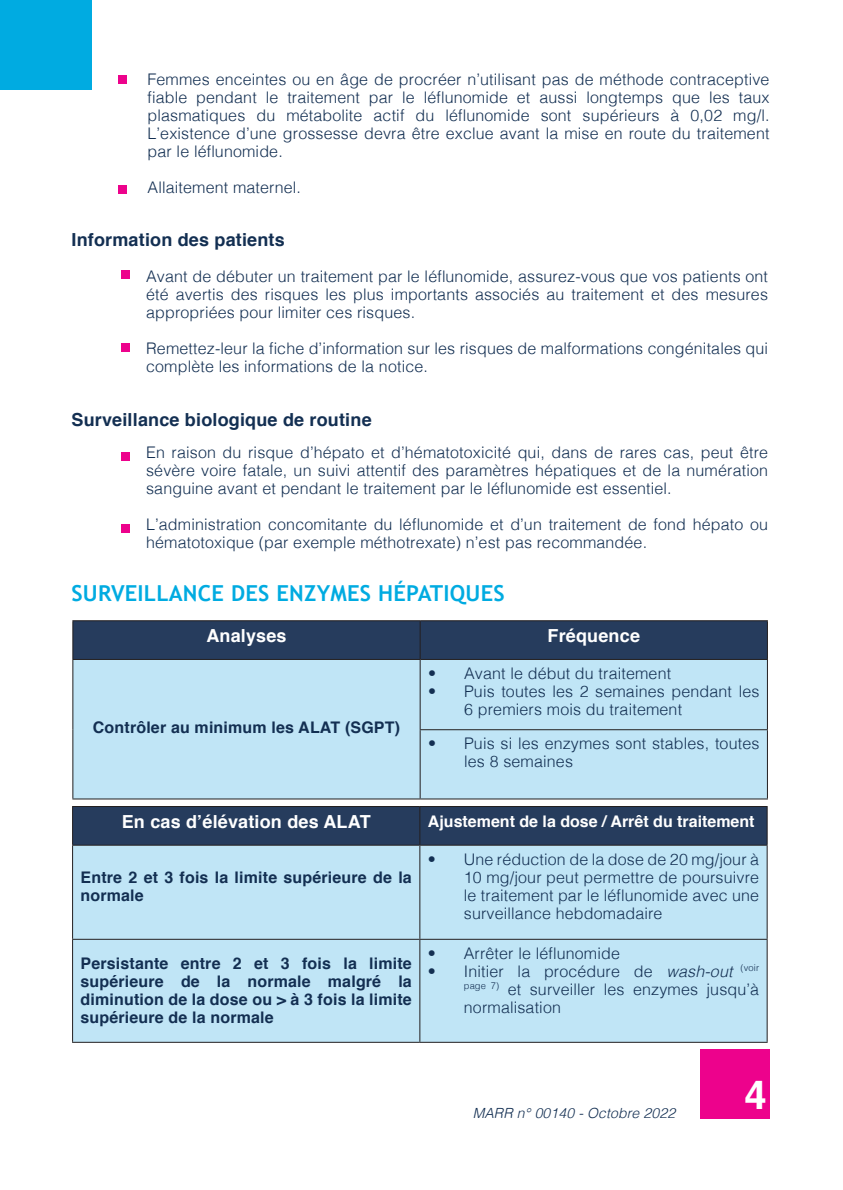
<style>
.page{position:relative;width:843px;height:1190px;background:#fff}
.page>*{position:absolute;margin:0;border:0;box-sizing:border-box;transform-origin:0 0}
.t1{font:700 40px "Helvetica";color:#fff}
.t2{font:700 22px "Trebuchet MS";letter-spacing:.01em;color:#00abe1}
.t3{font:700 18px "Helvetica";letter-spacing:.01em;color:#132f52}
.t4{font:700 18px "Helvetica";letter-spacing:.01em;color:#fff}
.t5{font:300 16px/18px "Helvetica";letter-spacing:.01em;color:#132f52;text-align:justify}
.t6{font:700 16px/18px "Helvetica";letter-spacing:.01em;color:#132f52}
.t7{font:700 16px "Helvetica";color:#fff}
.t8{font:italic 300 14px "Helvetica";letter-spacing:.01em;color:#132f52}
.s1{font-style:italic}
</style>
<div class="page">
<div style="left:700px;top:1048px;width:69px;height:70px;background:#ed028c"></div>
<div style="left:0;top:0;width:91px;height:90px;background:#00abe1"></div>
<div style="left:121px;top:271px;width:9px;height:8px;background:#ed028c"></div>
<div style="left:121px;top:343px;width:9px;height:9px;background:#ed028c"></div>
<div style="left:121px;top:524px;width:9px;height:8px;background:#ed028c"></div>
<div style="left:121px;top:452px;width:9px;height:8px;background:#ed028c"></div>
<div style="left:73px;top:621px;width:694px;height:38px;background:#263c5d"></div>
<div style="left:73px;top:660px;width:694px;height:138px;background:#c0e5f6"></div>
<hr style="left:72px;top:798px;width:348px;height:1px;background:#231f20">
<hr style="left:72px;top:620px;width:348px;height:1px;background:#231f20">
<hr style="left:72px;top:621px;width:1px;height:38px;background:#231f20">
<hr style="left:420px;top:620px;width:348px;height:1px;background:#231f20">
<hr style="left:419px;top:621px;width:1px;height:38px;background:#231f20">
<hr style="left:767px;top:621px;width:1px;height:38px;background:#231f20">
<hr style="left:72px;top:659px;width:348px;height:1px;background:#231f20">
<hr style="left:72px;top:660px;width:1px;height:69px;background:#231f20">
<hr style="left:72px;top:729px;width:1px;height:69px;background:#231f20">
<hr style="left:420px;top:659px;width:348px;height:1px;background:#231f20">
<hr style="left:419px;top:660px;width:1px;height:69px;background:#231f20">
<hr style="left:767px;top:660px;width:1px;height:69px;background:#231f20">
<hr style="left:419px;top:729px;width:349px;height:1px;background:#231f20">
<hr style="left:419px;top:730px;width:1px;height:68px;background:#231f20">
<hr style="left:767px;top:730px;width:1px;height:68px;background:#231f20">
<hr style="left:420px;top:798px;width:348px;height:1px;background:#231f20">
<div style="left:73px;top:807px;width:693px;height:37px;background:#263c5d"></div>
<div style="left:73px;top:845px;width:693px;height:196px;background:#c0e5f6"></div>
<hr style="left:72px;top:939px;width:1px;height:102px;background:#231f20">
<hr style="left:72px;top:1041px;width:348px;height:1px;background:#231f20">
<hr style="left:72px;top:806px;width:348px;height:1px;background:#231f20">
<hr style="left:72px;top:807px;width:1px;height:37px;background:#231f20">
<hr style="left:420px;top:806px;width:347px;height:1px;background:#231f20">
<hr style="left:419px;top:807px;width:1px;height:37px;background:#231f20">
<hr style="left:766px;top:807px;width:1px;height:37px;background:#231f20">
<hr style="left:72px;top:844px;width:348px;height:1px;background:#231f20">
<hr style="left:72px;top:845px;width:1px;height:93px;background:#231f20">
<hr style="left:72px;top:938px;width:348px;height:1px;background:#231f20">
<hr style="left:420px;top:844px;width:347px;height:1px;background:#231f20">
<hr style="left:419px;top:845px;width:1px;height:93px;background:#231f20">
<hr style="left:766px;top:845px;width:1px;height:93px;background:#231f20">
<hr style="left:420px;top:938px;width:347px;height:1px;background:#231f20">
<hr style="left:419px;top:939px;width:1px;height:102px;background:#231f20">
<hr style="left:766px;top:939px;width:1px;height:102px;background:#231f20">
<hr style="left:420px;top:1041px;width:347px;height:1px;background:#231f20">
<div style="left:118px;top:75px;width:8px;height:9px;background:#ed028c"></div>
<div style="left:118px;top:185px;width:8px;height:9px;background:#ed028c"></div>
<p class="t5" style="left:147px;top:69px;width:623px">Femmes enceintes ou en âge de procréer n’utilisant pas de méthode contraceptive fiable pendant le traitement par le léflunomide et aussi longtemps que les taux plasmatiques du métabolite actif du léflunomide sont supérieurs à 0,02 mg/l.<br>L’existence d’une grossesse devra être exclue avant la mise en route du traitement par le léflunomide.</p>
<p class="t5" style="left:147px;top:177px;width:155px">Allaitement maternel.</p>
<p class="t3" style="left:71px;top:225px;width:215px">Information des patients</p>
<p class="t5" style="left:146px;top:266px;width:623px">Avant de débuter un traitement par le léflunomide, assurez-vous que vos patients ont été avertis des risques les plus importants associés au traitement et des mesures appropriées pour limiter ces risques.</p>
<p class="t5" style="left:146px;top:338px;width:623px">Remettez-leur la fiche d’information sur les risques de malformations congénitales qui complète les informations de la notice.</p>
<p class="t3" style="left:71px;top:405px;width:302px">Surveillance biologique de routine</p>
<p class="t5" style="left:146px;top:442px;width:623px">En raison du risque d’hépato et d’hématotoxicité qui, dans de rares cas, peut être sévère voire fatale, un suivi attentif des paramètres hépatiques et de la numération sanguine avant et pendant le traitement par le léflunomide est essentiel.</p>
<p class="t5" style="left:146px;top:514px;width:623px">L’administration concomitante du léflunomide et d’un traitement de fond hépato ou hématotoxique (par exemple méthotrexate) n’est pas recommandée.</p>
<p class="t2" style="left:71px;top:579px;width:434px">SURVEILLANCE DES ENZYMES HÉPATIQUES</p>
<p class="t4" style="left:206px;top:621px;width:82px">Analyses</p>
<p class="t4" style="left:547px;top:621px;width:94px">Fréquence</p>
<p class="t6" style="left:93px;top:718px;width:308px">Contrôler au minimum les ALAT (SGPT)</p>
<p class="t5" style="left:428px;top:663px;width:244px">• Avant le début du traitement</p>
<p class="t5" style="left:464px;top:681px;width:297px;text-indent:-36px">• Puis toutes les 2 semaines pendant les<br>6 premiers mois du traitement</p>
<p class="t5" style="left:464px;top:733px;width:297px;text-indent:-36px">• Puis si les enzymes sont stables, toutes les 8 semaines</p>
<p class="t4" style="left:122px;top:807px;width:250px">En cas d’élévation des ALAT</p>
<p class="t7" style="left:428px;top:808px;width:328px">Ajustement de la dose / Arrêt du traitement</p>
<p class="t6" style="left:81px;top:868px;width:333px">Entre 2 et 3 fois la limite supérieure de la normale</p>
<p class="t6" style="left:81px;top:954px;width:333px;text-align:justify">Persistante entre 2 et 3 fois la limite supérieure de la normale malgré la diminution de la dose ou &gt; à 3 fois la limite supérieure de la normale</p>
<p class="t5" style="left:464px;top:849px;width:297px;text-indent:-36px">• Une réduction de la dose de 20 mg/jour à 10 mg/jour peut permettre de poursuivre le traitement par le léflunomide avec une surveillance hebdomadaire</p>
<p class="t5" style="left:428px;top:943px;width:193px">• Arrêter le léflunomide</p>
<p class="t5" style="left:464px;top:961px;width:297px;text-indent:-36px">• Initier la procédure de <span class="s1">wash-out</span> <sup>(voir page</sup> <sup>7)</sup> et surveiller les enzymes jusqu’à normalisation</p>
<p class="t8" style="left:472px;top:1100px;width:204px">MARR n° 00140 - Octobre 2022</p>
<p class="t1" style="left:744px;top:1062px;width:24px">4</p>
</div>
